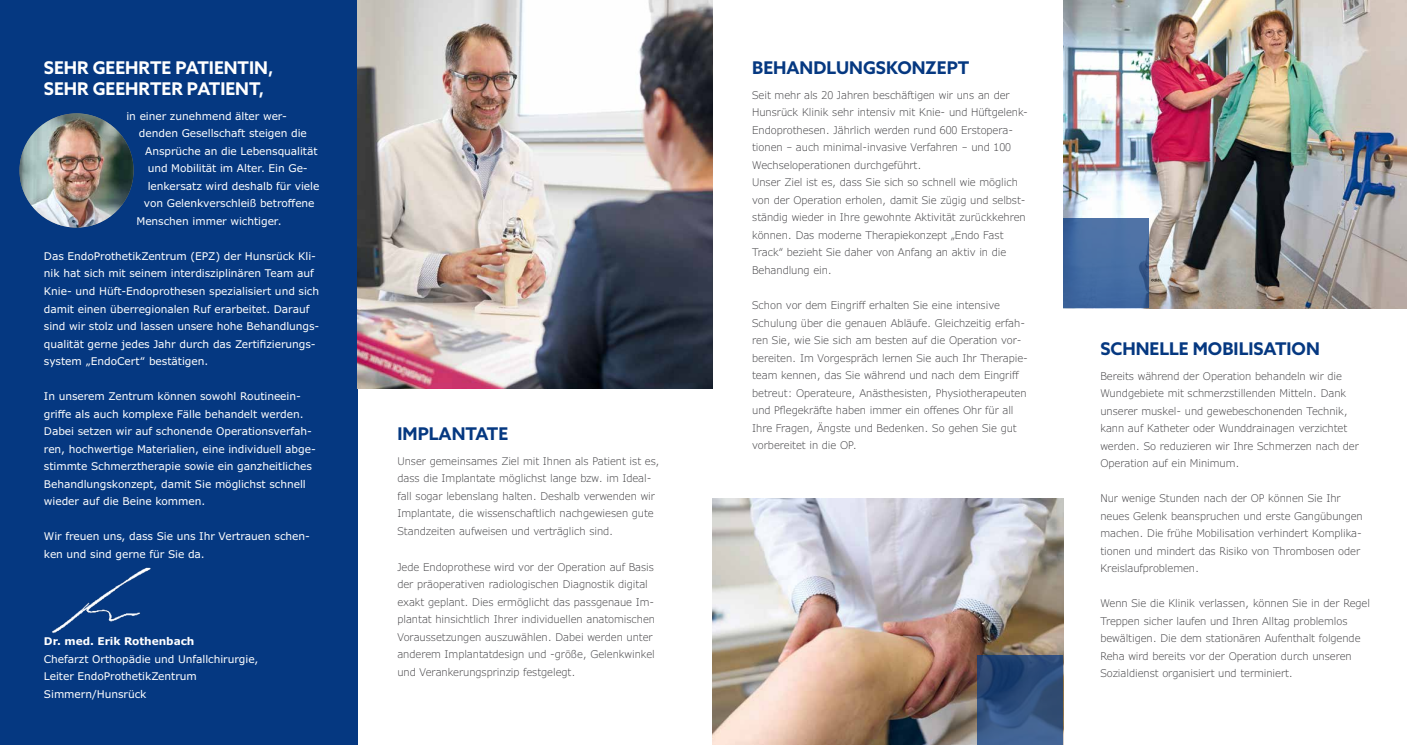
<style>
.page{position:relative;width:1407px;height:745px;background:#fff}
.page>*{position:absolute;margin:0;border:0;box-sizing:border-box;transform-origin:0 0}
.t1{font:700 17.5px "Azo Sans";color:#053881}
.t2{font:700 17.5px/21px "Azo Sans";color:#fff}
.t3{font:300 10.62px/17.5px "Verdana Pro";letter-spacing:-.005em;color:#3e3d40}
.t4{font:10.62px/17.5px "Verdana Pro";letter-spacing:-.005em;color:#fff}
.t5{font:700 10.62px "Verdana Pro";letter-spacing:-.005em;color:#fff}
</style>
<div class="page">
<div style="left:0;top:0;width:358px;height:744px;background:#053881"></div>
<img style="left:19px;top:113px;width:115px;height:114px;border-radius:57px">
<img style="left:358px;top:0;width:354px;height:388px">
<img style="left:712px;top:498px;width:351px;height:246px">
<svg style="left:977px;top:655px;width:86px;height:89px;background:#2f4f7c"></svg>
<img style="left:52px;top:567px;width:99px;height:67px">
<img style="left:1063px;top:0;width:344px;height:308px">
<svg style="left:1063px;top:218px;width:86px;height:90px;background:#446ba1"></svg>
<h1 class="t2" style="left:44px;top:57px;width:231px">SEHR GEEHRTE PATIENTIN,<br>SEHR GEEHRTER PATIENT,</h1>
<p class="t4" style="left:126px;top:107px;width:162px">in einer zunehmend älter wer-</p>
<p class="t4" style="left:139px;top:125px;width:169px">denden Gesellschaft steigen die</p>
<p class="t4" style="left:145px;top:142px;width:174px">Ansprüche an die Lebensqualität</p>
<p class="t4" style="left:148px;top:160px;width:162px">und Mobilität im Alter. Ein Ge-</p>
<p class="t4" style="left:148px;top:177px;width:173px">lenkersatz wird deshalb für viele</p>
<p class="t4" style="left:144px;top:195px;width:172px">von Gelenkverschleiß betroffene</p>
<p class="t4" style="left:136px;top:212px;width:147px">Menschen immer wichtiger.</p>
<p class="t4" style="left:44px;top:247px;width:277px">Das EndoProthetikZentrum (EPZ) der Hunsrück Kli&shy;nik hat sich mit seinem interdisziplinären Team auf Knie- und Hüft-Endoprothesen spezialisiert und sich damit einen überregionalen Ruf erarbeitet. Darauf sind wir stolz und lassen unsere hohe Behandlungs&shy;qualität gerne jedes Jahr durch das Zertifizierungs&shy;system „EndoCert“ bestätigen.</p>
<p class="t4" style="left:44px;top:387px;width:273px">In unserem Zentrum können sowohl Routineein&shy;griffe als auch komplexe Fälle behandelt werden.<br>Dabei setzen wir auf schonende Operationsverfah&shy;ren, hochwertige Materialien, eine individuell abge&shy;stimmte Schmerztherapie sowie ein ganzheitliches Behandlungskonzept, damit Sie möglichst schnell wieder auf die Beine kommen.</p>
<p class="t4" style="left:44px;top:527px;width:267px">Wir freuen uns, dass Sie uns Ihr Vertrauen schen&shy;ken und sind gerne für Sie da.</p>
<p class="t5" style="left:44px;top:634px;width:152px">Dr. med. Erik Rothenbach</p>
<p class="t4" style="left:44px;top:650px;width:216px">Chefarzt Orthopädie und Unfallchirurgie,<br>Leiter EndoProthetikZentrum<br>Simmern/Hunsrück</p>
<h1 class="t1" style="left:397px;top:422px;width:112px">IMPLANTATE</h1>
<p class="t3" style="left:397px;top:452px;width:264px">Unser gemeinsames Ziel mit Ihnen als Patient ist es, dass die Implantate möglichst lange bzw. im Ideal&shy;fall sogar lebenslang halten. Deshalb verwenden wir Implantate, die wissenschaftlich nachgewiesen gute Standzeiten aufweisen und verträglich sind.</p>
<p class="t3" style="left:397px;top:557px;width:259px">Jede Endoprothese wird vor der Operation auf Basis der präoperativen radiologischen Diagnostik digital exakt geplant. Dies ermöglicht das passgenaue Im&shy;plantat hinsichtlich Ihrer individuellen anatomischen Voraussetzungen auszuwählen. Dabei werden unter anderem Implantatdesign und -größe, Gelenkwinkel und Verankerungsprinzip festgelegt.</p>
<h1 class="t1" style="left:752px;top:56px;width:219px">BEHANDLUNGSKONZEPT</h1>
<p class="t3" style="left:752px;top:86px;width:277px">Seit mehr als 20 Jahren beschäftigen wir uns an der Hunsrück Klinik sehr intensiv mit Knie- und Hüftgelenk-Endoprothesen. Jährlich werden rund 600 Erstopera&shy;tionen – auch minimal-invasive Verfahren – und 100<br>Wechseloperationen durchgeführt.<br>Unser Ziel ist es, dass Sie sich so schnell wie möglich von der Operation erholen, damit Sie zügig und selbst&shy;ständig wieder in Ihre gewohnte Aktivität zurückkehren können. Das moderne Therapiekonzept „Endo Fast Track“ bezieht Sie daher von Anfang an aktiv in die Behandlung ein.</p>
<p class="t3" style="left:752px;top:296px;width:277px">Schon vor dem Eingriff erhalten Sie eine intensive Schulung über die genauen Abläufe. Gleichzeitig erfah&shy;ren Sie, wie Sie sich am besten auf die Operation vor&shy;bereiten. Im Vorgespräch lernen Sie auch Ihr Therapie&shy;team kennen, das Sie während und nach dem Eingriff betreut: Operateure, Anästhesisten, Physiotherapeuten und Pflegekräfte haben immer ein offenes Ohr für all Ihre Fragen, Ängste und Bedenken. So gehen Sie gut vorbereitet in die OP.</p>
<h1 class="t1" style="left:1100px;top:337px;width:221px">SCHNELLE MOBILISATION</h1>
<p class="t3" style="left:1100px;top:367px;width:260px">Bereits während der Operation behandeln wir die Wundgebiete mit schmerzstillenden Mitteln. Dank unserer muskel- und gewebeschonenden Technik, kann auf Katheter oder Wunddrainagen verzichtet werden. So reduzieren wir Ihre Schmerzen nach der Operation auf ein Minimum.</p>
<p class="t3" style="left:1100px;top:489px;width:264px">Nur wenige Stunden nach der OP können Sie Ihr neues Gelenk beanspruchen und erste Gangübungen machen. Die frühe Mobilisation verhindert Komplika&shy;tionen und mindert das Risiko von Thrombosen oder Kreislaufproblemen.</p>
<p class="t3" style="left:1100px;top:594px;width:271px">Wenn Sie die Klinik verlassen, können Sie in der Regel Treppen sicher laufen und Ihren Alltag problemlos bewältigen. Die dem stationären Aufenthalt folgende Reha wird bereits vor der Operation durch unseren Sozialdienst organisiert und terminiert.</p>
</div>
